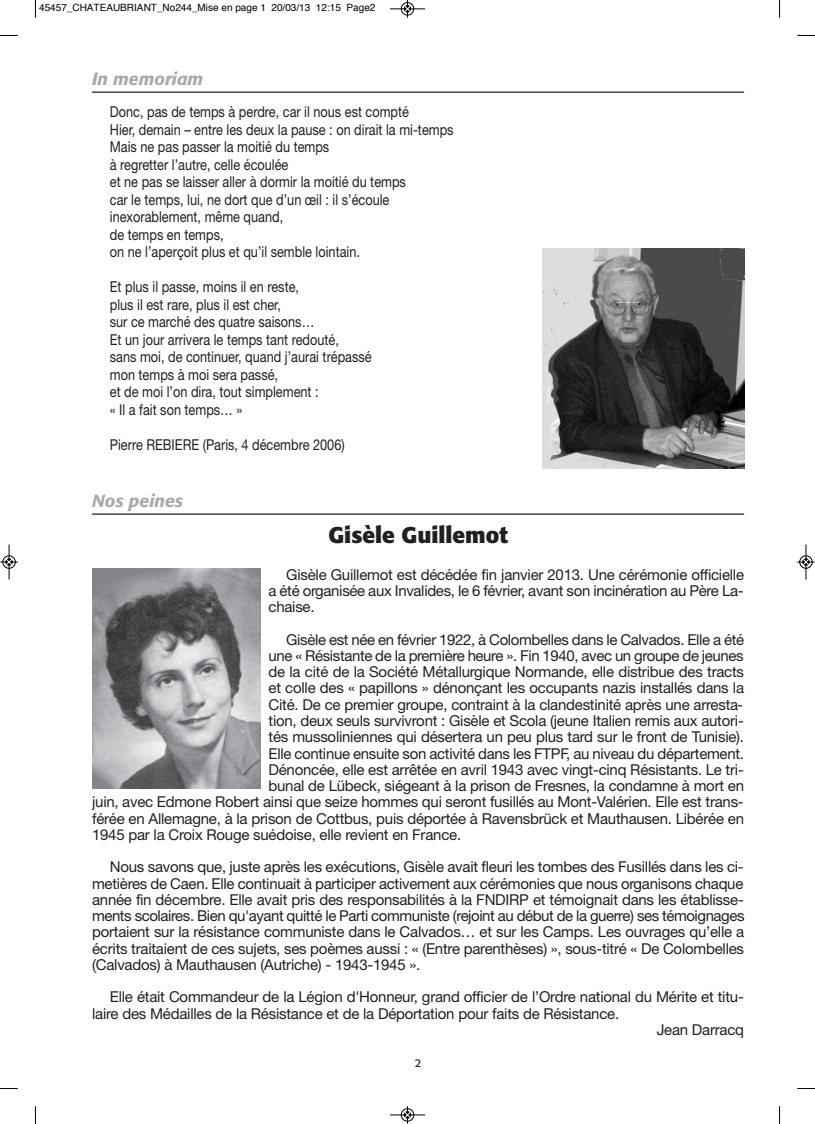
<style>
.page{position:relative;width:815px;height:1124px;background:#fff}
.page>*{position:absolute;margin:0;border:0;box-sizing:border-box;transform-origin:0 0}
.t1{font:700 22.5px "Formata";color:#231f20}
.t2{font:italic 500 17.5px "Formata";color:#a8a9ad}
.t3{font:15px/16.2px "Helvetica Neue";letter-spacing:-.015em;color:#231f20;text-align:justify}
.t4{font:15px/17.5px "Helvetica Neue";letter-spacing:-.015em;color:#231f20;scale:.85 1}
.t5{font:11.25px "Formata";color:#231f20}
.t6{font:10px "Helvetica";color:#000}
</style>
<div class="page">
<hr style="left:92px;top:91px;width:652px;height:2px;background:#231f20">
<img style="left:93px;top:568px;width:168px;height:220px">
<img style="left:542px;top:249px;width:202px;height:219px">
<hr style="left:92px;top:513px;width:652px;height:1px;background:#231f20">
<svg style="left:35px;top:0;width:1px;height:18px"></svg>
<svg style="left:0;top:35px;width:18px;height:1px"></svg>
<svg style="left:779px;top:0;width:1px;height:18px"></svg>
<svg style="left:797px;top:35px;width:18px;height:1px"></svg>
<svg style="left:35px;top:1106px;width:1px;height:17px"></svg>
<svg style="left:0;top:1088px;width:18px;height:1px"></svg>
<svg style="left:779px;top:1106px;width:1px;height:17px"></svg>
<svg style="left:797px;top:1088px;width:18px;height:1px"></svg>
<div style="left:401px;top:2px;width:13px;height:14px;border:1px solid #fff;border-radius:50%"></div>
<hr style="left:390px;top:9px;width:35px;height:1px;background:#000">
<div style="left:401px;top:2px;width:13px;height:13px;border:1px solid #000;border-radius:50%"></div>
<svg style="left:404px;top:0;width:7px;height:18px"></svg>
<hr style="left:390px;top:1114px;width:35px;height:1px;background:#000">
<div style="left:401px;top:1108px;width:13px;height:13px;border:1px solid #000;border-radius:50%"></div>
<svg style="left:404px;top:1106px;width:7px;height:17px"></svg>
<div style="left:2px;top:555px;width:14px;height:13px;border:1px solid #fff;border-radius:50%"></div>
<hr style="left:9px;top:544px;width:1px;height:35px;background:#000">
<div style="left:3px;top:555px;width:12px;height:13px;border:1px solid #000;border-radius:50%"></div>
<svg style="left:0;top:558px;width:18px;height:7px"></svg>
<div style="left:799px;top:555px;width:14px;height:13px;border:1px solid #fff;border-radius:50%"></div>
<hr style="left:806px;top:544px;width:1px;height:35px;background:#000">
<div style="left:800px;top:555px;width:12px;height:13px;border:1px solid #000;border-radius:50%"></div>
<svg style="left:797px;top:558px;width:18px;height:7px"></svg>
<p class="t6" style="left:39px;top:4px;width:338px">45457_CHATEAUBRIANT_No244_Mise en page 1 20/03/13 12:15 Page2</p>
<p class="t2" style="left:92px;top:71px;width:113px">In memoriam</p>
<p class="t4" style="left:110px;top:104px;width:406px">Donc, pas de temps à perdre, car il nous est compté<br>Hier, demain – entre les deux la pause : on dirait la mi-temps Mais ne pas passer la moitié du temps<br>à regretter l’autre, celle écoulée<br>et ne pas se laisser aller à dormir la moitié du temps<br>car le temps, lui, ne dort que d’un œil : il s’écoule inexorablement, même quand,<br>de temps en temps,<br>on ne l’aperçoit plus et qu’il semble lointain.</p>
<p class="t4" style="left:110px;top:279px;width:310px">Et plus il passe, moins il en reste,<br>plus il est rare, plus il est cher,<br>sur ce marché des quatre saisons…<br>Et un jour arrivera le temps tant redouté,<br>sans moi, de continuer, quand j’aurai trépassé mon temps à moi sera passé,<br>et de moi l’on dira, tout simplement :<br>« Il a fait son temps… »</p>
<p class="t4" style="left:110px;top:437px;width:278px">Pierre REBIERE (Paris, 4 décembre 2006)</p>
<p class="t2" style="left:92px;top:493px;width:93px">Nos peines</p>
<h1 class="t1" style="left:328px;top:525px;width:181px">Gisèle Guillemot</h1>
<p class="t3" style="left:268px;top:567px;width:477px;text-indent:18px">Gisèle Guillemot est décédée fin janvier 2013. Une cérémonie officielle a été organisée aux Invalides, le 6 février, avant son incinération au Père La&shy;chaise.</p>
<p class="t3" style="left:286px;top:632px;width:460px">Gisèle est née en février 1922, à Colombelles dans le Calvados. Elle a été</p>
<p class="t3" style="left:268px;top:649px;width:477px">une « Résistante de la première heure ». Fin 1940, avec un groupe de jeunes</p>
<p class="t3" style="left:268px;top:665px;width:477px">de la cité de la Société Métallurgique Normande, elle distribue des tracts</p>
<p class="t3" style="left:268px;top:681px;width:477px">et colle des « papillons » dénonçant les occupants nazis installés dans la</p>
<p class="t3" style="left:268px;top:697px;width:476px">Cité. De ce premier groupe, contraint à la clandestinité après une arresta-</p>
<p class="t3" style="left:268px;top:714px;width:477px">tion, deux seuls survivront : Gisèle et Scola (jeune Italien remis aux autori-</p>
<p class="t3" style="left:268px;top:730px;width:477px">tés mussoliniennes qui désertera un peu plus tard sur le front de Tunisie).</p>
<p class="t3" style="left:268px;top:746px;width:477px">Elle continue ensuite son activité dans les FTPF, au niveau du département.</p>
<p class="t3" style="left:268px;top:762px;width:477px">Dénoncée, elle est arrêtée en avril 1943 avec vingt-cinq Résistants. Le tri-</p>
<p class="t3" style="left:268px;top:778px;width:477px">bunal de Lübeck, siégeant à la prison de Fresnes, la condamne à mort en</p>
<p class="t3" style="left:92px;top:795px;width:653px">juin, avec Edmone Robert ainsi que seize hommes qui seront fusillés au Mont-Valérien. Elle est trans-</p>
<p class="t3" style="left:92px;top:811px;width:653px">férée en Allemagne, à la prison de Cottbus, puis déportée à Ravensbrück et Mauthausen. Libérée en</p>
<p class="t3" style="left:92px;top:827px;width:371px">1945 par la Croix Rouge suédoise, elle revient en France.</p>
<p class="t3" style="left:92px;top:860px;width:654px;text-indent:18px">Nous savons que, juste après les exécutions, Gisèle avait fleuri les tombes des Fusillés dans les ci&shy;metières de Caen. Elle continuait à participer activement aux cérémonies que nous organisons chaque année fin décembre. Elle avait pris des responsabilités à la FNDIRP et témoignait dans les établisse&shy;ments scolaires. Bien qu'ayant quitté le Parti communiste (rejoint au début de la guerre) ses témoignages portaient sur la résistance communiste dans le Calvados… et sur les Camps. Les ouvrages qu’elle a écrits traitaient de ces sujets, ses poèmes aussi : « (Entre parenthèses) », sous-titré « De Colombelles (Calvados) à Mauthausen (Autriche) - 1943-1945 ».</p>
<p class="t3" style="left:110px;top:990px;width:635px">Elle était Commandeur de la Légion d'Honneur, grand officier de l’Ordre national du Mérite et titu-</p>
<p class="t3" style="left:92px;top:1006px;width:529px">laire des Médailles de la Résistance et de la Déportation pour faits de Résistance.</p>
<p class="t3" style="left:657px;top:1022px;width:89px">Jean Darracq</p>
<p class="t5" style="left:415px;top:1058px;width:8px">2</p>
</div>
